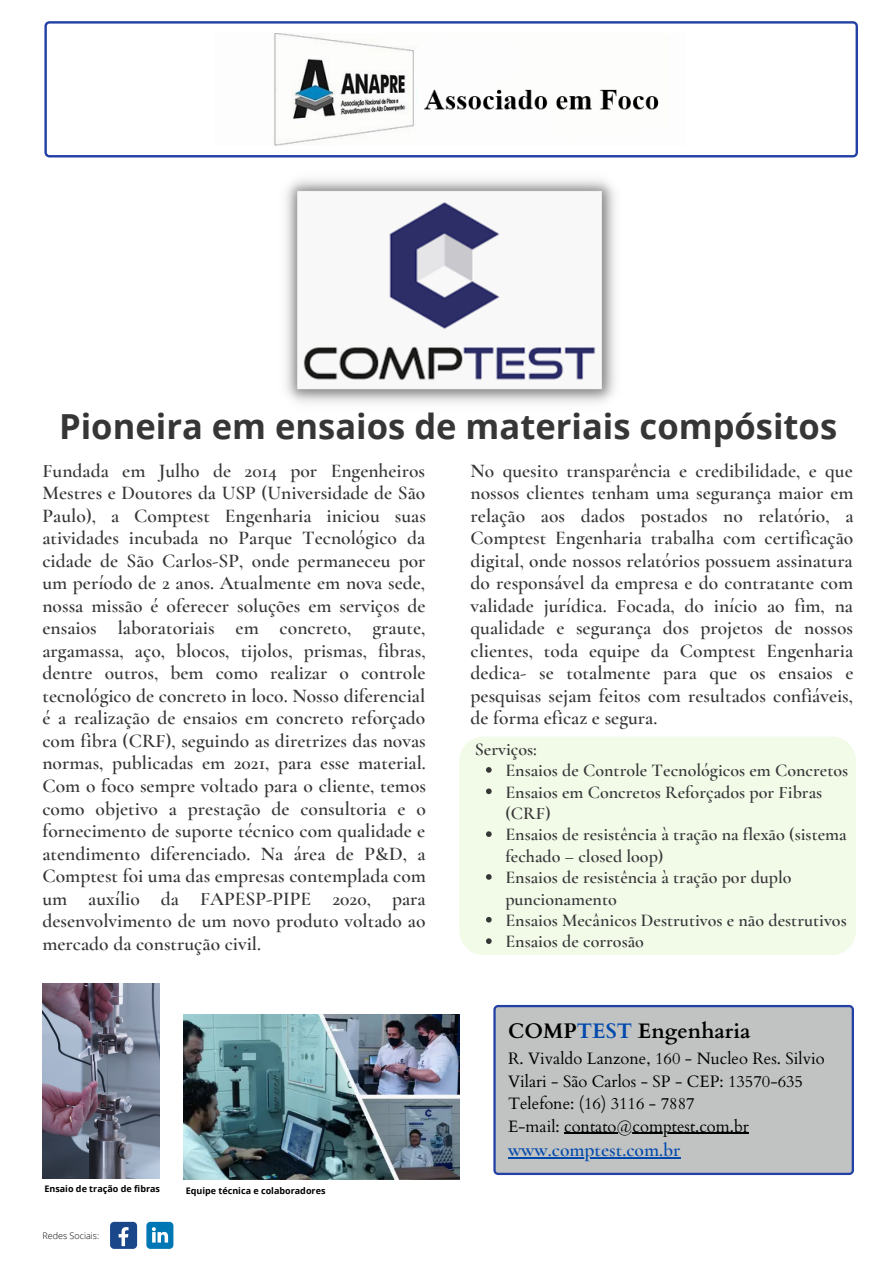
<style>
.page{position:relative;width:894px;height:1264px;background:#fff}
.page>*{position:absolute;margin:0;border:0;box-sizing:border-box;transform-origin:0 0}
.t1{font:700 34.5px "Open Sans";color:#363637}
.t2{font:700 21px "Cardo";color:#000}
.t3{font:600 19.5px/22.5px "Cormorant Garamond";color:#363637;text-align:justify}
.t4{font:600 19.5px "Cormorant Garamond";color:#004aad}
.t5{font:600 18px/21.5px "Cormorant Garamond";color:#363637}
.t6{font:16.5px/22.5px "Cardo";color:#000}
.t7{font:700 9px "Open Sans";color:#000}
.t8{font:300 9px "Open Sans";color:#000}
.s1{color:#004aad}
</style>
<div class="page">
<svg style="left:44px;top:21px;width:813px;height:136px"></svg>
<svg style="left:493px;top:1004px;width:360px;height:170px;fill:#c1c2c2"></svg>
<img style="left:214px;top:33px;width:471px;height:113px">
<img style="left:285px;top:179px;width:330px;height:224px">
<div style="left:459px;top:736px;width:396px;height:219px;background:#f2fae8;border-radius:24px"></div>
<img style="left:42px;top:983px;width:118px;height:195px">
<img style="left:183px;top:1014px;width:276px;height:165px">
<div style="left:110px;top:1221px;width:27px;height:27px;background:#1a4789;border-radius:4px"></div>
<svg style="left:119px;top:1227px;width:9px;height:19px"></svg>
<svg style="left:146px;top:1221px;width:27px;height:27px"></svg>
<svg style="left:486px;top:767px;width:5px;height:5px"></svg>
<svg style="left:486px;top:788px;width:5px;height:6px"></svg>
<svg style="left:486px;top:831px;width:5px;height:6px"></svg>
<svg style="left:486px;top:874px;width:5px;height:5px"></svg>
<svg style="left:486px;top:917px;width:5px;height:5px"></svg>
<svg style="left:486px;top:938px;width:5px;height:5px"></svg>
<hr style="left:564px;top:1132px;width:184px;height:1px;background:#000">
<hr style="left:508px;top:1157px;width:172px;height:1px;background:#004aad">
<p class="t1" style="left:59px;top:402px;width:779px">Pioneira em ensaios de materiais compósitos</p>
<p class="t3" style="left:42px;top:459px;width:385px">Fundada em Julho de 2014 por Engenheiros Mestres e Doutores da USP (Universidade de São Paulo), a Comptest Engenharia iniciou suas atividades incubada no Parque Tecnológico da cidade de São Carlos-SP, onde permaneceu por um período de 2 anos. Atualmente em nova sede, nossa missão é oferecer soluções em serviços de ensaios laboratoriais em concreto, graute, argamassa, aço, blocos, tijolos, prismas, fibras, dentre outros, bem como realizar o controle tecnológico de concreto in loco. Nosso diferencial é a realização de ensaios em concreto reforçado com fibra (CRF), seguindo as diretrizes das novas normas, publicadas em 2021, para esse material.<br>Com o foco sempre voltado para o cliente, temos como objetivo a prestação de consultoria e o fornecimento de suporte técnico com qualidade e atendimento diferenciado. Na área de P&amp;D, a Comptest foi uma das empresas contemplada com um auxílio da FAPESP-PIPE 2020, para desenvolvimento de um novo produto voltado ao mercado da construção civil.</p>
<p class="t3" style="left:470px;top:459px;width:384px">No quesito transparência e credibilidade, e que nossos clientes tenham uma segurança maior em relação aos dados postados no relatório, a Comptest Engenharia trabalha com certificação digital, onde nossos relatórios possuem assinatura do responsável da empresa e do contratante com validade jurídica. Focada, do início ao fim, na qualidade e segurança dos projetos de nossos clientes, toda equipe da Comptest Engenharia dedica- se totalmente para que os ensaios e pesquisas sejam feitos com resultados confiáveis, de forma eficaz e segura.</p>
<p class="t5" style="left:474px;top:738px;width:64px">Serviços:</p>
<p class="t5" style="left:505px;top:759px;width:344px">Ensaios de Controle Tecnológicos em Concretos</p>
<p class="t5" style="left:505px;top:781px;width:318px">Ensaios em Concretos Reforçados por Fibras (CRF)</p>
<p class="t5" style="left:505px;top:823px;width:343px">Ensaios de resistência à tração na flexão (sistema fechado – closed loop)</p>
<p class="t5" style="left:505px;top:866px;width:288px">Ensaios de resistência à tração por duplo puncionamento</p>
<p class="t5" style="left:505px;top:909px;width:343px">Ensaios Mecânicos Destrutivos e não destrutivos</p>
<p class="t5" style="left:505px;top:930px;width:140px">Ensaios de corrosão</p>
<p class="t7" style="left:44px;top:1182px;width:117px">Ensaio de tração de fibras</p>
<p class="t7" style="left:186px;top:1184px;width:141px">Equipe técnica e colaboradores</p>
<p class="t8" style="left:42px;top:1228px;width:58px">Redes Sociais:</p>
<p class="t2" style="left:508px;top:1017px;width:244px">COMP<span class="s1">TEST</span> Engenharia</p>
<p class="t6" style="left:508px;top:1047px;width:318px">R. Vivaldo Lanzone, 160 - Nucleo Res. Silvio<br>Vilari - São Carlos - SP - CEP: 13570-635</p>
<p class="t6" style="left:508px;top:1092px;width:188px">Telefone: (16) 3116 - 7887</p>
<p class="t6" style="left:508px;top:1115px;width:242px">E-mail: contato@comptest.com.br</p>
<p class="t4" style="left:508px;top:1138px;width:174px">www.comptest.com.br</p>
</div>
